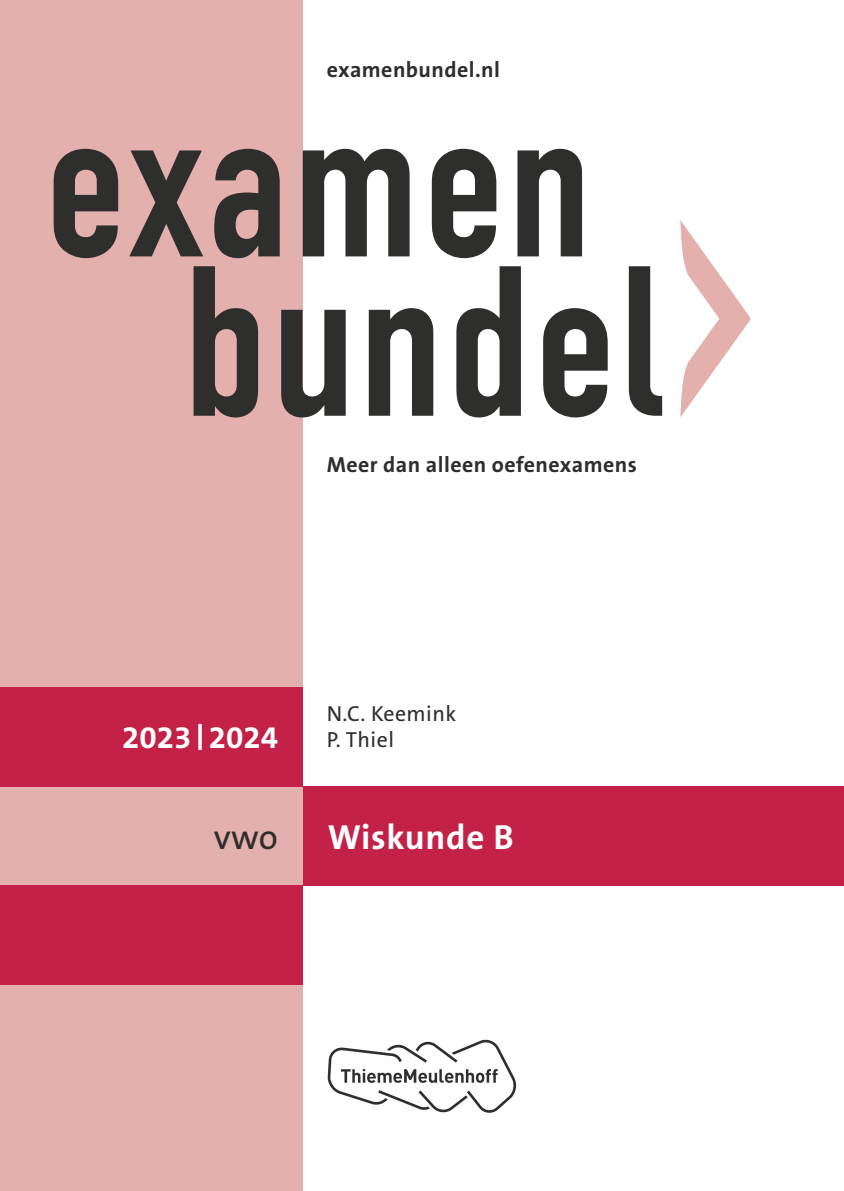
<style>
.page{position:relative;width:844px;height:1191px;background:#fff}
.page>*{position:absolute;margin:0;border:0;box-sizing:border-box;transform-origin:0 0}
.t1{font:213.5px/159.2px "DIN Condensed";color:#2e2e2d}
.t2{font:700 35px "The Sans LT7";letter-spacing:.02em;color:#fefefe}
.t3{font:35px "The Sans LT5 Plain";color:#2e2e2d}
.t4{font:700 31.5px "The Sans LT7";color:#fefefe}
.t5{font:700 21.88px "The Sans LT7";letter-spacing:.02em;color:#2e2e2d}
.t6{font:21.88px/26.2px "The Sans LT5 Plain";letter-spacing:.02em;color:#2e2e2d}
</style>
<div class="page">
<div style="left:0;top:0;width:303px;height:1191px;background:#e3b0ad"></div>
<div style="left:303px;top:786px;width:540px;height:99px;background:#c42149"></div>
<div style="left:0;top:885px;width:303px;height:100px;background:#c42149"></div>
<div style="left:0;top:687px;width:303px;height:99px;background:#c42149"></div>
<svg style="left:327px;top:1039px;width:190px;height:74px"></svg>
<svg style="left:198px;top:724px;width:4px;height:26px"></svg>
<svg style="left:680px;top:220px;width:70px;height:197px"></svg>
<p class="t5" style="left:326px;top:55px;width:175px">examenbundel.nl</p>
<h1 class="t1" style="left:182px;top:108px;width:486px;text-indent:-139px">examen bundel</h1>
<p class="t5" style="left:326px;top:450px;width:311px">Meer dan alleen oefenexamens</p>
<h3 class="t4" style="left:122px;top:717px;width:157px">2023 2024</h3>
<h2 class="t3" style="left:214px;top:815px;width:66px">vwo</h2>
<p class="t6" style="left:326px;top:700px;width:131px">N.C. Keemink<br>P. Thiel</p>
<h2 class="t2" style="left:327px;top:815px;width:188px">Wiskunde B</h2>
</div>
